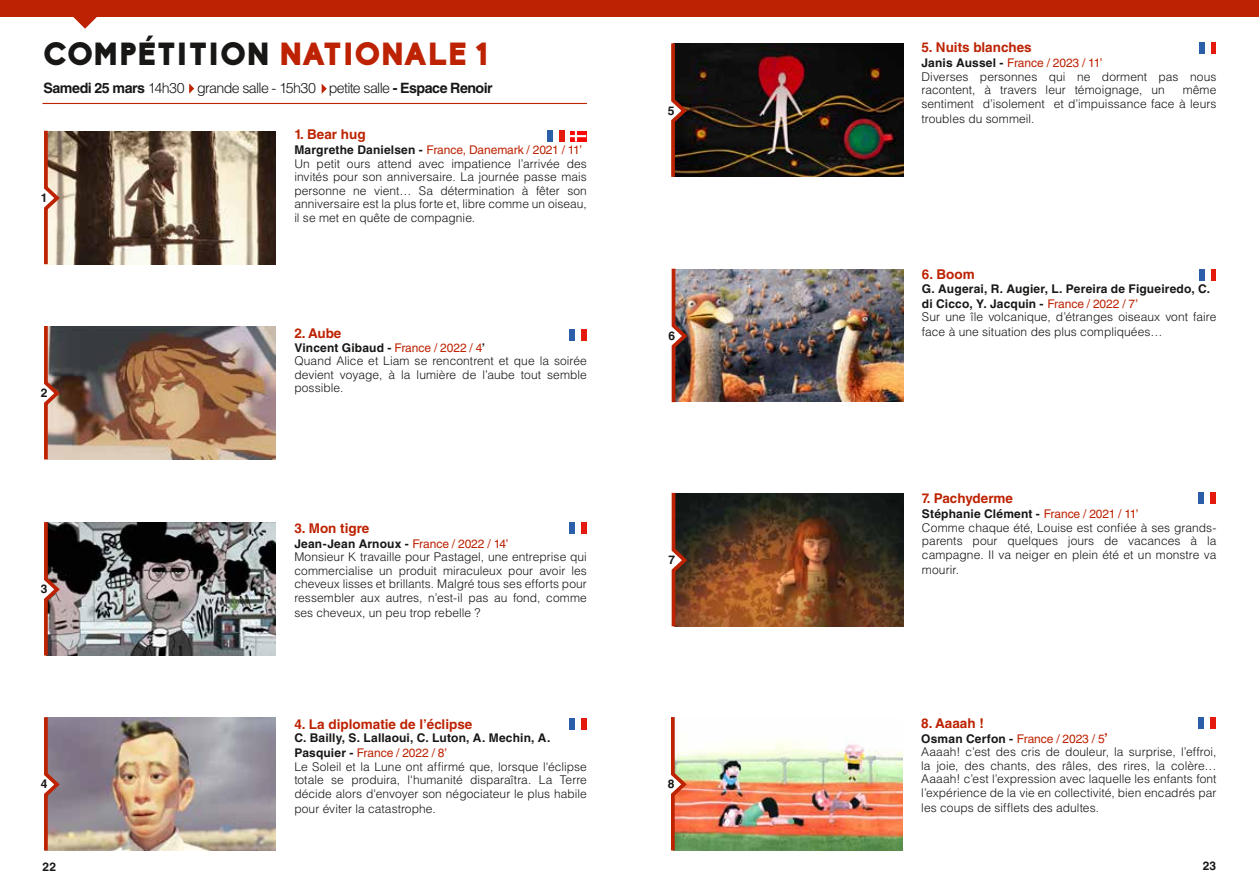
<style>
.page{position:relative;width:1259px;height:893px;background:#fff}
.page>*{position:absolute;margin:0;border:0;box-sizing:border-box;transform-origin:0 0}
.t1{font:900 31.5px "Biko";letter-spacing:.02em;color:#181716}
.t2{font:300 14.25px "Helvetica LT Std";letter-spacing:-.045em;color:#181716}
.t3{font:700 13.5px "Helvetica LT Std";color:#bd2202}
.t4{font:300 12px/13.5px "Helvetica LT Std";letter-spacing:.005em;color:#181716}
.t5{font:700 12px/15px "Helvetica LT Std";letter-spacing:.015em;color:#181716}
.s1{color:#bd2202}
.s2{font-weight:700}
.s3{font-weight:400;color:#bd2202}
.s4{font-weight:700;font-size:13.5px;color:#bd2202}
</style>
<div class="page">
<div style="left:0;top:0;width:629px;height:17px;background:#bd2202"></div>
<div style="left:629px;top:0;width:630px;height:17px;background:#bd2202"></div>
<svg style="left:73px;top:17px;width:24px;height:12px"></svg>
<img style="left:690px;top:493px;width:213px;height:133px">
<svg style="left:671px;top:492px;width:19px;height:135px;background:#683a29"></svg>
<img style="left:63px;top:326px;width:213px;height:133px">
<svg style="left:44px;top:326px;width:19px;height:134px;background:#9d766a"></svg>
<div style="left:1210px;top:43px;width:6px;height:11px;background:#e41b0c"></div>
<div style="left:1198px;top:43px;width:6px;height:11px;background:#2c5da9"></div>
<div style="left:1210px;top:492px;width:6px;height:12px;background:#e41b0c"></div>
<div style="left:1198px;top:492px;width:6px;height:12px;background:#2c5da9"></div>
<div style="left:581px;top:329px;width:6px;height:12px;background:#e41b0c"></div>
<div style="left:569px;top:329px;width:6px;height:12px;background:#2c5da9"></div>
<div style="left:581px;top:718px;width:6px;height:12px;background:#e41b0c"></div>
<div style="left:569px;top:718px;width:6px;height:12px;background:#2c5da9"></div>
<div style="left:558px;top:130px;width:6px;height:12px;background:#e41b0c"></div>
<div style="left:547px;top:130px;width:6px;height:12px;background:#2c5da9"></div>
<img style="left:63px;top:131px;width:213px;height:133px">
<svg style="left:44px;top:130px;width:19px;height:135px;background:#c39983"></svg>
<img style="left:63px;top:522px;width:213px;height:133px">
<svg style="left:44px;top:522px;width:19px;height:134px;background:#77504a"></svg>
<img style="left:63px;top:717px;width:213px;height:134px">
<svg style="left:44px;top:717px;width:19px;height:134px;background:#a07776"></svg>
<img style="left:689px;top:44px;width:214px;height:133px">
<svg style="left:671px;top:43px;width:18px;height:134px;background:#431f16"></svg>
<img style="left:690px;top:269px;width:213px;height:132px">
<img style="left:671px;top:268px;width:19px;height:135px">
<img style="left:689px;top:741px;width:214px;height:109px">
<svg style="left:671px;top:717px;width:18px;height:134px"></svg>
<div style="left:1210px;top:269px;width:6px;height:12px;background:#e41b0c"></div>
<div style="left:1198px;top:269px;width:6px;height:12px;background:#2c5da9"></div>
<svg style="left:189px;top:83px;width:5px;height:11px"></svg>
<svg style="left:322px;top:84px;width:5px;height:10px"></svg>
<hr style="left:43px;top:103px;width:544px;height:1px;background:#bd2202">
<div style="left:1209px;top:717px;width:6px;height:12px;background:#e41b0c"></div>
<div style="left:1197px;top:717px;width:6px;height:12px;background:#2c5da9"></div>
<div style="left:581px;top:522px;width:6px;height:12px;background:#e41b0c"></div>
<div style="left:569px;top:522px;width:6px;height:12px;background:#2c5da9"></div>
<svg style="left:570px;top:131px;width:16px;height:11px"></svg>
<h1 class="t1" style="left:43px;top:35px;width:446px">COMPÉTITION <span class="s1">NATIONALE 1</span></h1>
<p class="t2" style="left:43px;top:79px;width:451px"><span class="s2">Samedi 25 mars</span> 14h30 grande salle - 15h30 petite salle <span class="s2">- Espace Renoir</span></p>
<p class="t5" style="left:41px;top:190px;width:8px">1</p>
<p class="t5" style="left:41px;top:385px;width:8px">2</p>
<p class="t5" style="left:41px;top:581px;width:8px">3</p>
<p class="t5" style="left:41px;top:776px;width:8px">4</p>
<p class="t3" style="left:294px;top:126px;width:73px">1. Bear hug</p>
<p class="t4" style="left:294px;top:143px;width:294px"><span class="s2">Margrethe Danielsen -</span> <span class="s3">France, Danemark / 2021 / 11’ </span>Un petit ours attend avec impatience l’arrivée des invités pour son anniversaire. La journée passe mais personne ne vient… Sa détermination à fêter son anniversaire est la plus forte et, libre comme un oiseau, il se met en quête de compagnie.</p>
<p class="t3" style="left:294px;top:325px;width:49px">2. Aube</p>
<p class="t4" style="left:294px;top:341px;width:294px"><span class="s2">Vincent Gibaud -</span> <span class="s3">France / 2022 / 4</span><span class="s2">’<br></span>Quand Alice et Liam se rencontrent et que la soirée devient voyage, à la lumière de l’aube tout semble possible.</p>
<p class="t3" style="left:294px;top:520px;width:76px">3. Mon tigre</p>
<p class="t4" style="left:294px;top:537px;width:294px"><span class="s2">Jean-Jean Arnoux -</span> <span class="s3">France / 2022 / 14’<br></span>Monsieur K travaille pour Pastagel, une entreprise qui commercialise un produit miraculeux pour avoir les cheveux lisses et brillants. Malgré tous ses efforts pour ressembler aux autres, n’est-il pas au fond, comme</p>
<p class="t4" style="left:294px;top:606px;width:188px">ses cheveux, un peu trop rebelle ?</p>
<p class="t3" style="left:294px;top:716px;width:180px">4. La diplomatie de l’éclipse</p>
<p class="t5" style="left:294px;top:730px;width:257px">C. Bailly, S. Lallaoui, C. Luton, A. Mechin, A.<br>Pasquier - <span class="s3">France / 2022 / 8’</span></p>
<p class="t4" style="left:294px;top:760px;width:294px;text-align:justify">Le Soleil et la Lune ont affirmé que, lorsque l'éclipse totale se produira, l'humanité disparaîtra. La Terre décide alors d'envoyer son négociateur le plus habile</p>
<p class="t4" style="left:294px;top:802px;width:143px">pour éviter la catastrophe.</p>
<p class="t5" style="left:668px;top:103px;width:8px">5</p>
<p class="t5" style="left:668px;top:328px;width:8px">6</p>
<p class="t5" style="left:668px;top:552px;width:8px">7</p>
<p class="t5" style="left:667px;top:776px;width:8px">8</p>
<p class="t3" style="left:921px;top:39px;width:112px">5. Nuits blanches</p>
<p class="t4" style="left:921px;top:56px;width:296px"><span class="s2">Janis Aussel -</span> <span class="s3">France / 2023 / 11’<br></span>Diverses personnes qui ne dorment pas nous racontent, à travers leur témoignage, un</p>
<p class="t4" style="left:921px;top:83px;width:296px;text-align:right">même<br>sentiment d’isolement et d’impuissance face à leurs</p>
<p class="t4" style="left:921px;top:112px;width:114px">troubles du sommeil.</p>
<p class="t3" style="left:922px;top:266px;width:54px">6. Boom</p>
<p class="t5" style="left:922px;top:281px;width:290px">G. Augerai, R. Augier, L. Pereira de Figueiredo, C. di Cicco, Y. Jacquin - <span class="s3">France / 2022 / 7’</span></p>
<p class="t4" style="left:922px;top:309px;width:296px;line-height:15px">Sur une île volcanique, d’étranges oiseaux vont faire face à une situation des plus compliquées…</p>
<p class="t3" style="left:922px;top:490px;width:92px">7. Pachyderme</p>
<p class="t4" style="left:922px;top:507px;width:296px"><span class="s2">Stéphanie Clément -</span> <span class="s3">France / 2021 / 11’<br></span>Comme chaque été, Louise est confiée à ses grands&shy;parents pour quelques jours de vacances à la campagne. Il va neiger en plein été et un monstre va</p>
<p class="t4" style="left:922px;top:563px;width:39px">mourir.</p>
<p class="t3" style="left:921px;top:715px;width:64px">8. Aaaah !</p>
<p class="t4" style="left:921px;top:731px;width:297px"><span class="s2">Osman Cerfon -</span> <span class="s3">France / 2023 / 5</span><span class="s4">’<br></span>Aaaah! c’est des cris de douleur, la surprise, l’effroi, la joie, des chants, des râles, des rires, la colère… Aaaah! c’est l’expression avec laquelle les enfants font l’expérience de la vie en collectivité, bien encadrés par</p>
<p class="t4" style="left:921px;top:800px;width:179px">les coups de sifflets des adultes.</p>
<p class="t5" style="left:43px;top:859px;width:15px">22</p>
<p class="t5" style="left:1202px;top:858px;width:15px">23</p>
</div>
